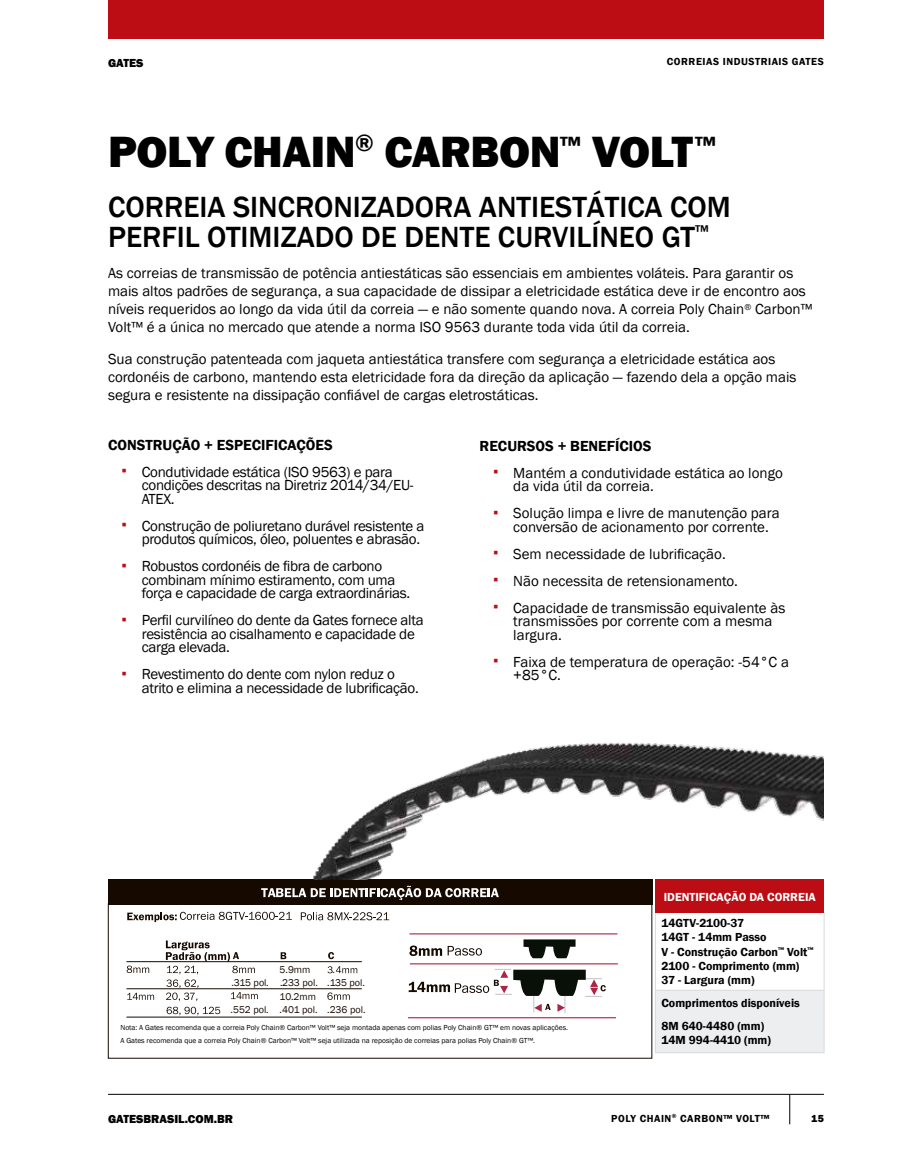
<style>
.page{position:relative;width:905px;height:1175px;background:#fff}
.page>*{position:absolute;margin:0;border:0;box-sizing:border-box;transform-origin:0 0}
.t1{font:800 45px "Franklin Gothic";letter-spacing:-.01em;color:#000}
.t2{font:500 30px/30px "Franklin Gothic";color:#000}
.t3{font:15px/18px "Franklin Gothic";color:#000}
.t4{font:15px/13.5px "Franklin Gothic";letter-spacing:-.02em;color:#000}
.t5{font:600 15px "Franklin Gothic";color:#000}
.t6{font:600 12px/14.2px "Franklin Gothic";color:#000}
.t7{font:800 12px "Franklin Gothic";color:#000}
.t8{font:600 12px "Franklin Gothic";color:#fff}
.t9{font:600 10.5px "Franklin Gothic";letter-spacing:.05em;color:#000}
.t10{font:800 10.5px "Franklin Gothic";color:#000}
.t11{font:10.05px "Franklin Gothic";color:#160900}
.t12{font:7.5px/13px "Franklin Gothic";color:#000}
</style>
<div class="page">
<div style="left:108px;top:879px;width:544px;height:26px;background:#160900"></div>
<svg style="left:261px;top:885px;width:238px;height:15px"></svg>
<svg style="left:281px;top:952px;width:5px;height:7px"></svg>
<svg style="left:328px;top:952px;width:6px;height:7px"></svg>
<svg style="left:127px;top:911px;width:165px;height:11px"></svg>
<svg style="left:127px;top:965px;width:22px;height:8px"></svg>
<svg style="left:327px;top:992px;width:23px;height:8px"></svg>
<svg style="left:127px;top:992px;width:27px;height:7px"></svg>
<svg style="left:166px;top:940px;width:92px;height:75px"></svg>
<svg style="left:301px;top:912px;width:88px;height:8px"></svg>
<svg style="left:409px;top:945px;width:73px;height:11px"></svg>
<hr style="left:409px;top:933px;width:208px;height:1px;background:#ac2544">
<hr style="left:410px;top:963px;width:208px;height:1px;background:#ac2544">
<hr style="left:408px;top:1017px;width:208px;height:1px;background:#ac2544">
<svg style="left:408px;top:969px;width:197px;height:44px"></svg>
<svg style="left:523px;top:939px;width:52px;height:19px"></svg>
<hr style="left:126px;top:961px;width:236px;height:1px;background:#160900">
<hr style="left:126px;top:988px;width:236px;height:1px;background:#160900">
<hr style="left:126px;top:1016px;width:236px;height:1px;background:#160900">
<svg style="left:327px;top:966px;width:30px;height:7px"></svg>
<img style="left:313px;top:742px;width:511px;height:137px">
<div style="left:655px;top:879px;width:169px;height:34px;background:#bc0d14"></div>
<div style="left:655px;top:990px;width:169px;height:62px;background:#edeef0"></div>
<hr style="left:655px;top:913px;width:1px;height:77px;background:#d8dade">
<hr style="left:823px;top:913px;width:1px;height:77px;background:#d8dade">
<hr style="left:655px;top:990px;width:169px;height:1px;background:#d8dade">
<hr style="left:655px;top:990px;width:1px;height:62px;background:#d8dade">
<hr style="left:823px;top:990px;width:1px;height:62px;background:#d8dade">
<hr style="left:655px;top:1052px;width:169px;height:1px;background:#d8dade">
<hr style="left:789px;top:1094px;width:1px;height:30px;background:#000">
<hr style="left:108px;top:1094px;width:716px;height:1px;background:#000">
<div style="left:108px;top:0;width:716px;height:38px;background:#bc0d14"></div>
<p class="t7" style="left:108px;top:55px;width:37px">GATES</p>
<p class="t9" style="left:666px;top:55px;width:159px">CORREIAS INDUSTRIAIS GATES</p>
<h1 class="t1" style="left:108px;top:122px;width:609px">POLY CHAIN<sup>®</sup> CARBON<sup>™</sup> VOLT<sup>™</sup></h1>
<h2 class="t2" style="left:108px;top:192px;width:624px">CORREIA SINCRONIZADORA ANTIESTÁTICA COM<br>PERFIL OTIMIZADO DE DENTE CURVILÍNEO GT<sup>™</sup></h2>
<p class="t3" style="left:108px;top:265px;width:705px">As correias de transmissão de potência antiestáticas são essenciais em ambientes voláteis. Para garantir os mais altos padrões de segurança, a sua capacidade de dissipar a eletricidade estática deve ir de encontro aos níveis requeridos ao longo da vida útil da correia — e não somente quando nova. A correia Poly Chain<sup>®</sup> Carbon™ Volt™ é a única no mercado que atende a norma ISO 9563 durante toda vida útil da correia.</p>
<p class="t3" style="left:108px;top:350px;width:690px">Sua construção patenteada com jaqueta antiestática transfere com segurança a eletricidade estática aos cordonéis de carbono, mantendo esta eletricidade fora da direção da aplicação — fazendo dela a opção mais segura e resistente na dissipação confiável de cargas eletrostáticas.</p>
<p class="t5" style="left:108px;top:435px;width:226px">CONSTRUÇÃO + ESPECIFICAÇÕES</p>
<p class="t4" style="left:142px;top:465px;width:273px">Condutividade estática (ISO 9563) e para condições descritas na Diretriz 2014/34/EU-<br>ATEX.</p>
<p class="t4" style="left:142px;top:519px;width:284px">Construção de poliuretano durável resistente a produtos químicos, óleo, poluentes e abrasão.</p>
<p class="t4" style="left:142px;top:560px;width:270px">Robustos cordonéis de fibra de carbono combinam mínimo estiramento, com uma força e capacidade de carga extraordinárias.</p>
<p class="t4" style="left:142px;top:614px;width:283px">Perfil curvilíneo do dente da Gates fornece alta resistência ao cisalhamento e capacidade de carga elevada.</p>
<p class="t4" style="left:142px;top:668px;width:278px">Revestimento do dente com nylon reduz o atrito e elimina a necessidade de lubrificação.</p>
<p class="t5" style="left:479px;top:436px;width:173px">RECURSOS + BENEFÍCIOS</p>
<p class="t3" style="left:513px;top:466px;width:271px;line-height:13.5px">Mantém a condutividade estática ao longo da vida útil da correia.</p>
<p class="t3" style="left:513px;top:507px;width:268px;line-height:13.5px">Solução limpa e livre de manutenção para conversão de acionamento por corrente.</p>
<p class="t3" style="left:513px;top:540px;width:273px;line-height:27px">Sem necessidade de lubrificação.<br>Não necessita de retensionamento.<br>Capacidade de transmissão equivalente às</p>
<p class="t3" style="left:513px;top:615px;width:261px;line-height:13.5px">transmissões por corrente com a mesma largura.</p>
<p class="t3" style="left:513px;top:655px;width:277px;line-height:13.5px">Faixa de temperatura de operação: -54°C a +85°C.</p>
<p class="t11" style="left:279px;top:963px;width:32px">5.9mm</p>
<p class="t11" style="left:231px;top:976px;width:88px">.315 pol. .233 pol.</p>
<p class="t11" style="left:279px;top:990px;width:38px">10.2mm</p>
<p class="t11" style="left:230px;top:1003px;width:88px">.552 pol. .401 pol.</p>
<p class="t11" style="left:332px;top:963px;width:4px">.</p>
<p class="t11" style="left:327px;top:976px;width:39px">.135 pol.</p>
<p class="t11" style="left:327px;top:1003px;width:40px">.236 pol.</p>
<p class="t12" style="left:120px;top:1021px;width:449px">Nota: A Gates recomenda que a correia Poly Chain® Carbon™ Volt™ seja montada apenas com polias Poly Chain® GT™ em novas aplicações.<br>A Gates recomenda que a correia Poly Chain® Carbon™ Volt™ seja utilizada na reposição de correias para polias Poly Chain® GT™.</p>
<p class="t8" style="left:663px;top:889px;width:153px">IDENTIFICAÇÃO DA CORREIA</p>
<p class="t6" style="left:661px;top:916px;width:153px">14GTV-2100-37<br>14GT - 14mm Passo<br>V - Construção Carbon<sup>™</sup> Volt<sup>™<br></sup>2100 - Comprimento (mm)<br>37 - Largura (mm)</p>
<p class="t6" style="left:661px;top:991px;width:140px;line-height:22.8px">Comprimentos disponíveis<br>8M 640-4480 (mm)</p>
<p class="t6" style="left:661px;top:1033px;width:111px">14M 994-4410 (mm)</p>
<p class="t9" style="left:611px;top:1111px;width:160px">POLY CHAIN<sup>®</sup> CARBON™ VOLT™</p>
<p class="t7" style="left:108px;top:1110px;width:127px">GATESBRASIL.COM.BR</p>
<p class="t10" style="left:811px;top:1111px;width:14px">15</p>
</div>
